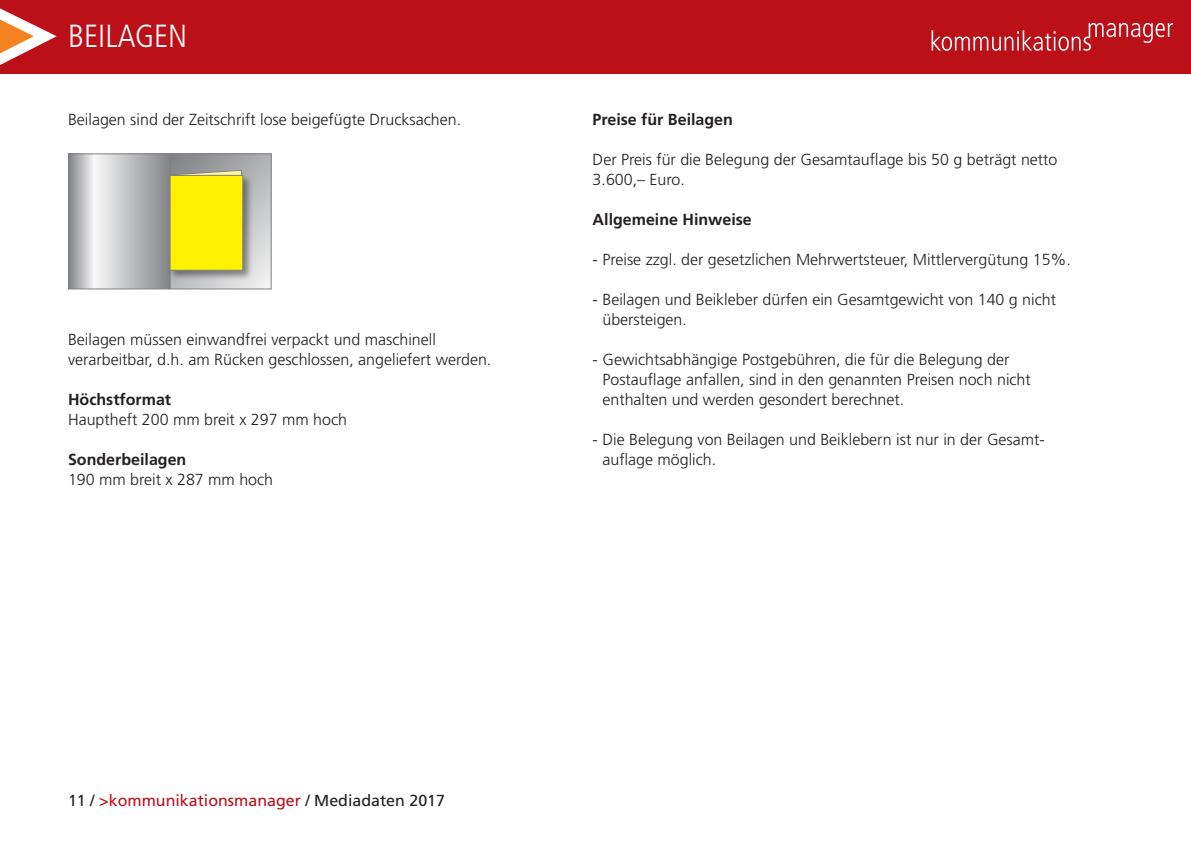
<style>
.page{position:relative;width:1191px;height:842px;background:#fff}
.page>*{position:absolute;margin:0;border:0;box-sizing:border-box;transform-origin:0 0}
.t1{font:300 condensed 32px "Frutiger LT Std";color:#fff}
.Body_RFL{font:300 16px/20px "Frutiger LT Std";color:#231f20}
.t2{font:16px "Frutiger LT Std";color:#bb1018}
.Titel-02{font:700 16px "Frutiger LT Std";color:#231f20}
.Body_RFL-2{font:700 16px "Frutiger LT Std";color:#231f20}
.s1{font-weight:700}
.s2{color:#231f20}
</style>
<div class="page">
<div style="left:0;top:0;width:1191px;height:74px;background:#bb1018"></div>
<svg style="left:0;top:8px;width:57px;height:57px"></svg>
<svg style="left:931px;top:23px;width:242px;height:28px"></svg>
<svg style="left:70px;top:155px;width:98px;height:132px;background:#bebfc1"></svg>
<div style="left:68px;top:153px;width:102px;height:136px;border:1px solid #808285"></div>
<svg style="left:172px;top:155px;width:98px;height:132px;background:#bdbec0"></svg>
<div style="left:170px;top:153px;width:102px;height:136px;border:1px solid #808285"></div>
<svg style="left:168px;top:169px;width:74px;height:4px"></svg>
<div style="left:167px;top:173px;width:86px;height:108px;background:#231f20;opacity:.5"></div>
<div style="left:170px;top:175px;width:73px;height:96px;background:#fff101;border:1px solid #808285"></div>
<p class="t1" style="left:68px;top:17px;width:121px">BEILAGEN</p>
<p class="Body_RFL" style="left:68px;top:110px;width:394px">Beilagen sind der Zeitschrift lose beigefügte Drucksachen.</p>
<p class="Body_RFL" style="left:68px;top:330px;width:425px">Beilagen müssen einwandfrei verpackt und maschinell verarbeitbar, d.h. am Rücken geschlossen, angeliefert werden.</p>
<p class="Body_RFL" style="left:68px;top:390px;width:280px"><span class="s1">Höchstformat<br></span>Hauptheft 200 mm breit x 297 mm hoch</p>
<p class="Body_RFL" style="left:68px;top:450px;width:207px"><span class="s1">Sonderbeilagen<br></span>190 mm breit x 287 mm hoch</p>
<p class="Body_RFL-2" style="left:592px;top:110px;width:142px">Preise für Beilagen</p>
<p class="Body_RFL" style="left:592px;top:150px;width:466px">Der Preis für die Belegung der Gesamtauflage bis 50 g beträgt netto<br>3.600,– Euro.</p>
<p class="Titel-02" style="left:592px;top:210px;width:161px">Allgemeine Hinweise</p>
<p class="Body_RFL" style="left:592px;top:250px;width:480px">- Preise zzgl. der gesetzlichen Mehrwertsteuer, Mittlervergütung 15%.</p>
<p class="Body_RFL" style="left:602px;top:290px;width:455px;text-indent:-10px">- Beilagen und Beikleber dürfen ein Gesamtgewicht von 140 g nicht übersteigen.</p>
<p class="Body_RFL" style="left:602px;top:350px;width:430px;text-indent:-10px">- Gewichtsabhängige Postgebühren, die für die Belegung der<br>Postauflage anfallen, sind in den genannten Preisen noch nicht enthalten und werden gesondert berechnet.</p>
<p class="Body_RFL" style="left:602px;top:430px;width:442px;text-indent:-10px">- Die Belegung von Beilagen und Beiklebern ist nur in der Gesamt&shy;auflage möglich.</p>
<p class="t2" style="left:68px;top:791px;width:378px"><span class="s2">11 /</span> &gt;kommunikationsmanager <span class="s2">/ Mediadaten 2017</span></p>
</div>
